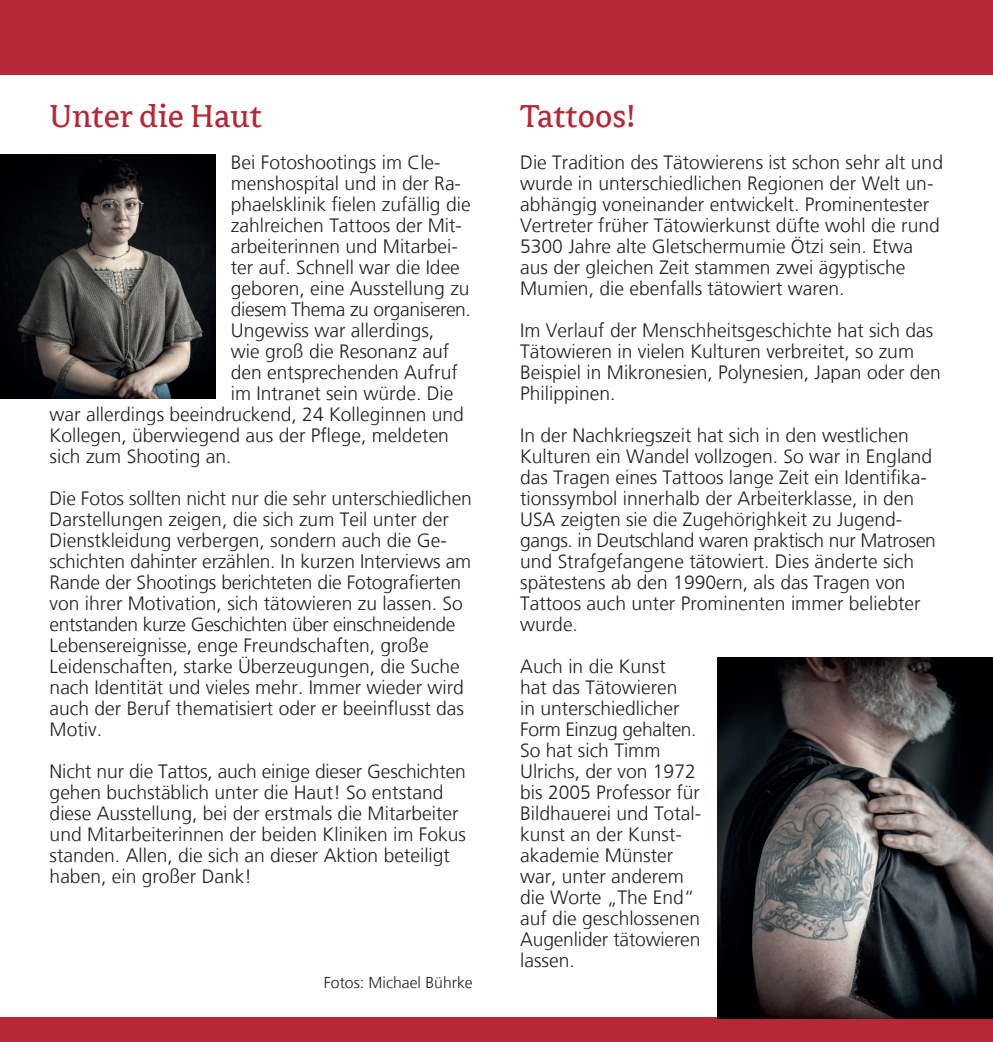
<style>
.page{position:relative;width:993px;height:1042px;background:#fff}
.page>*{position:absolute;margin:0;border:0;box-sizing:border-box;transform-origin:0 0}
.t1{font:35px "Avance Offc";color:#b72837}
.t2{font:300 19.25px/21px "Frutiger LT";color:#231f20}
.t3{font:300 19.25px "Frutiger LT";letter-spacing:-.02em;color:#231f20}
.t4{font:300 15.75px "Frutiger LT";color:#231f20}
</style>
<div class="page">
<div style="left:0;top:0;width:992px;height:74px;background:#b72837"></div>
<div style="left:0;top:1017px;width:992px;height:25px;background:#b72837"></div>
<img style="left:0;top:154px;width:216px;height:245px">
<img style="left:717px;top:657px;width:275px;height:361px">
<p class="t1" style="left:50px;top:98px;width:214px">Unter die Haut</p>
<p class="t2" style="left:231px;top:152px;width:211px">Bei Fotoshootings im Cle-</p>
<p class="t2" style="left:231px;top:173px;width:231px">menshospital und in der Ra-</p>
<p class="t2" style="left:231px;top:194px;width:241px">phaelsklinik fielen zufällig die</p>
<p class="t2" style="left:231px;top:215px;width:232px">zahlreichen Tattoos der Mit-</p>
<p class="t2" style="left:231px;top:236px;width:228px">arbeiterinnen und Mitarbei-</p>
<p class="t2" style="left:231px;top:257px;width:230px">ter auf. Schnell war die Idee</p>
<p class="t2" style="left:231px;top:278px;width:240px">geboren, eine Ausstellung zu</p>
<p class="t3" style="left:231px;top:299px;width:241px">diesem Thema zu organiseren.</p>
<p class="t2" style="left:231px;top:320px;width:205px">Ungewiss war allerdings,</p>
<p class="t2" style="left:231px;top:341px;width:220px">wie groß die Resonanz auf</p>
<p class="t2" style="left:231px;top:362px;width:228px">den entsprechenden Aufruf</p>
<p class="t2" style="left:231px;top:383px;width:224px">im Intranet sein würde. Die</p>
<p class="t2" style="left:50px;top:404px;width:416px">war allerdings beeindruckend, 24 Kolleginnen und</p>
<p class="t2" style="left:50px;top:425px;width:401px">Kollegen, überwiegend aus der Pflege, meldeten</p>
<p class="t2" style="left:50px;top:446px;width:183px">sich zum Shooting an.</p>
<p class="t2" style="left:50px;top:488px;width:423px">Die Fotos sollten nicht nur die sehr unterschiedlichen Darstellungen zeigen, die sich zum Teil unter der Dienstkleidung verbergen, sondern auch die Ge&shy;schichten dahinter erzählen. In kurzen Interviews am Rande der Shootings berichteten die Fotografierten von ihrer Motivation, sich tätowieren zu lassen. So entstanden kurze Geschichten über einschneidende Lebensereignisse, enge Freundschaften, große Leidenschaften, starke Überzeugungen, die Suche nach Identität und vieles mehr. Immer wieder wird auch der Beruf thematisiert oder er beeinflusst das Motiv.</p>
<p class="t2" style="left:50px;top:761px;width:417px">Nicht nur die Tattos, auch einige dieser Geschichten gehen buchstäblich unter die Haut! So entstand diese Ausstellung, bei der erstmals die Mitarbeiter</p>
<p class="t2" style="left:50px;top:824px;width:418px">und Mitarbeiterinnen der beiden Kliniken im Fokus standen. Allen, die sich an dieser Aktion beteiligt haben, ein großer Dank!</p>
<p class="t4" style="left:324px;top:974px;width:150px">Fotos: Michael Bührke</p>
<p class="t1" style="left:520px;top:98px;width:117px">Tattoos!</p>
<p class="t2" style="left:520px;top:152px;width:424px">Die Tradition des Tätowierens ist schon sehr alt und wurde in unterschiedlichen Regionen der Welt un&shy;abhängig voneinander entwickelt. Prominentester Vertreter früher Tätowierkunst düfte wohl die rund 5300 Jahre alte Gletschermumie Ötzi sein. Etwa aus der gleichen Zeit stammen zwei ägyptische Mumien, die ebenfalls tätowiert waren.</p>
<p class="t2" style="left:520px;top:320px;width:422px">Im Verlauf der Menschheitsgeschichte hat sich das Tätowieren in vielen Kulturen verbreitet, so zum Beispiel in Mikronesien, Polynesien, Japan oder den Philippinen.</p>
<p class="t2" style="left:520px;top:425px;width:417px">In der Nachkriegszeit hat sich in den westlichen Kulturen ein Wandel vollzogen. So war in England das Tragen eines Tattoos lange Zeit ein Identifika&shy;tionssymbol innerhalb der Arbeiterklasse, in den USA zeigten sie die Zugehörighkeit zu Jugend&shy;gangs. in Deutschland waren praktisch nur Matrosen und Strafgefangene tätowiert. Dies änderte sich spätestens ab den 1990ern, als das Tragen von Tattoos auch unter Prominenten immer beliebter wurde.</p>
<p class="t2" style="left:520px;top:656px;width:182px">Auch in die Kunst<br>hat das Tätowieren<br>in unterschiedlicher<br>Form Einzug gehalten.<br>So hat sich Timm<br>Ulrichs, der von 1972 bis 2005 Professor für<br>Bildhauerei und Total&shy;kunst an der Kunst&shy;akademie Münster war, unter anderem die Worte „The End“ auf die geschlossenen<br>Augenlider tätowieren lassen.</p>
</div>
